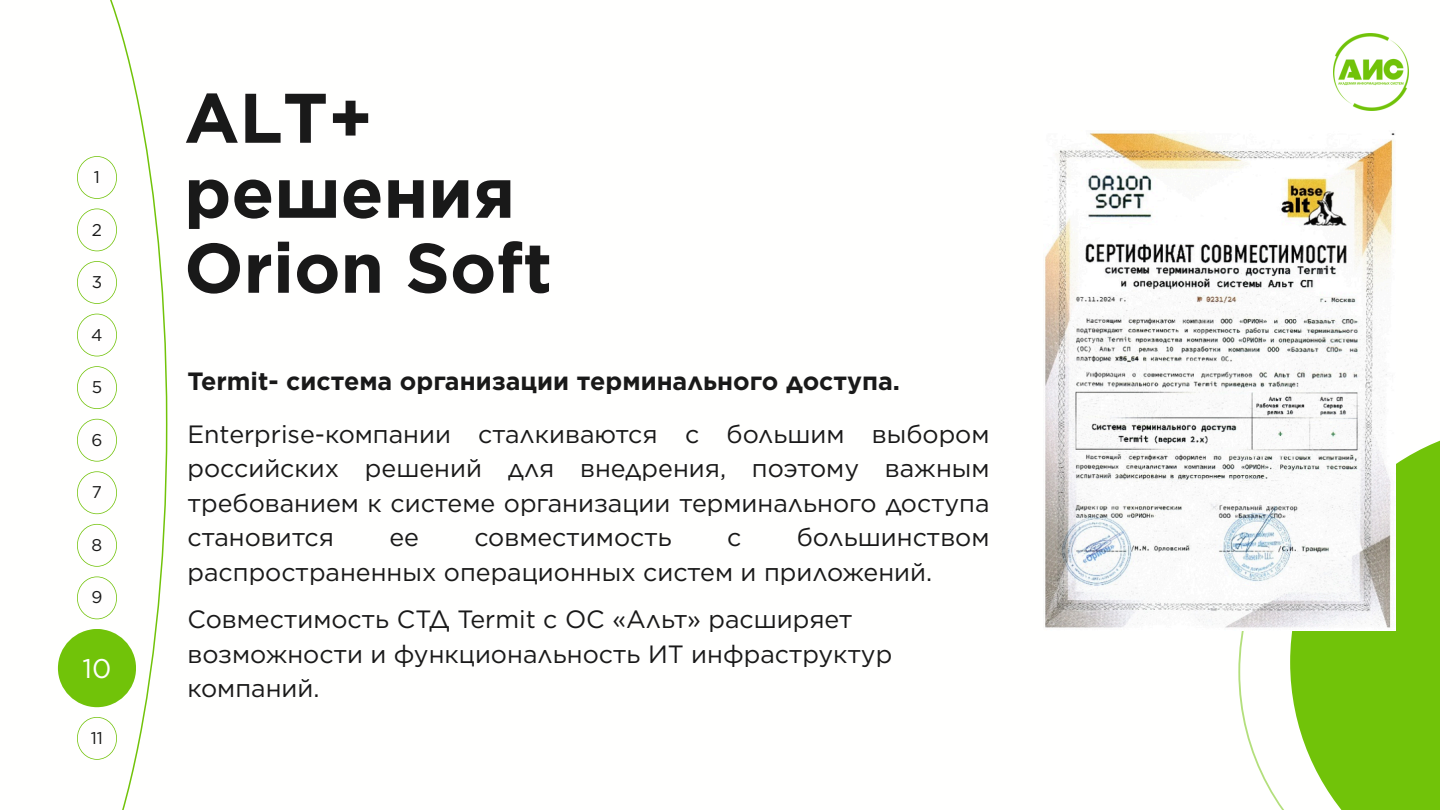
<style>
.page{position:relative;width:1440px;height:810px;background:#fff}
.page>*{position:absolute;margin:0;border:0;box-sizing:border-box;transform-origin:0 0}
.t1{font:700 70px/75px "Gotham";color:#191919}
.t2{font:27px "Gotham";color:#fffefe}
.t3{font:25px/34.5px "Gotham";color:#191919}
.t4{font:700 25px "Gotham";color:#191919}
.t5{font:17px "Gotham";color:#191919}
</style>
<div class="page">
<svg style="left:57px;top:0;width:110px;height:810px"></svg>
<svg style="left:77px;top:261px;width:40px;height:43px"></svg>
<svg style="left:77px;top:156px;width:40px;height:43px"></svg>
<svg style="left:77px;top:314px;width:40px;height:42px"></svg>
<svg style="left:77px;top:209px;width:40px;height:42px"></svg>
<svg style="left:77px;top:419px;width:40px;height:43px"></svg>
<svg style="left:77px;top:366px;width:40px;height:43px"></svg>
<svg style="left:77px;top:471px;width:40px;height:43px"></svg>
<svg style="left:77px;top:524px;width:40px;height:43px"></svg>
<svg style="left:77px;top:576px;width:40px;height:43px"></svg>
<svg style="left:77px;top:629px;width:40px;height:5px"></svg>
<div style="left:58px;top:629px;width:78px;height:78px;background:#71c309;border-radius:50%"></div>
<svg style="left:77px;top:717px;width:40px;height:43px"></svg>
<div style="left:1290px;top:424px;width:150px;height:386px;background:#71c309"></div>
<svg style="left:1238px;top:631px;width:104px;height:179px"></svg>
<img style="left:1045px;top:132px;width:351px;height:499px">
<img style="left:1334px;top:34px;width:75px;height:76px">
<p class="t5" style="left:94px;top:167px;width:8px">1</p>
<p class="t5" style="left:92px;top:219px;width:12px">2</p>
<p class="t5" style="left:92px;top:272px;width:12px">3</p>
<p class="t5" style="left:91px;top:324px;width:13px">4</p>
<p class="t5" style="left:92px;top:377px;width:12px">5</p>
<p class="t5" style="left:91px;top:429px;width:12px">6</p>
<p class="t5" style="left:92px;top:482px;width:12px">7</p>
<p class="t5" style="left:92px;top:535px;width:12px">8</p>
<p class="t5" style="left:91px;top:587px;width:12px">9</p>
<p class="t2" style="left:83px;top:652px;width:30px">10</p>
<p class="t5" style="left:91px;top:728px;width:14px">11</p>
<h1 class="t1" style="left:184px;top:80px;width:370px">ALT+ решения<br>Orion Soft</h1>
<h2 class="t4" style="left:188px;top:366px;width:714px">Termit- cистема организации терминального доступа.</h2>
<p class="t3" style="left:188px;top:416px;width:804px;text-align:justify">Enterprise-компании сталкиваются с большим выбором российских решений для внедрения, поэтому важным требованием к системе организации терминального доступа становится</p>
<p class="t3" style="left:188px;top:520px;width:804px;text-indent:609px">большинством распространенных операционных систем и приложений.</p>
<p class="t3" style="left:389px;top:520px;width:31px">ее</p>
<p class="t3" style="left:474px;top:520px;width:199px">совместимость</p>
<p class="t3" style="left:727px;top:520px;width:16px">с</p>
<p class="t3" style="left:188px;top:602px;width:706px">Совместимость СТД Termit с ОС «Альт» расширяет возможности и функциональность ИТ инфраструктур компаний.</p>
</div>
